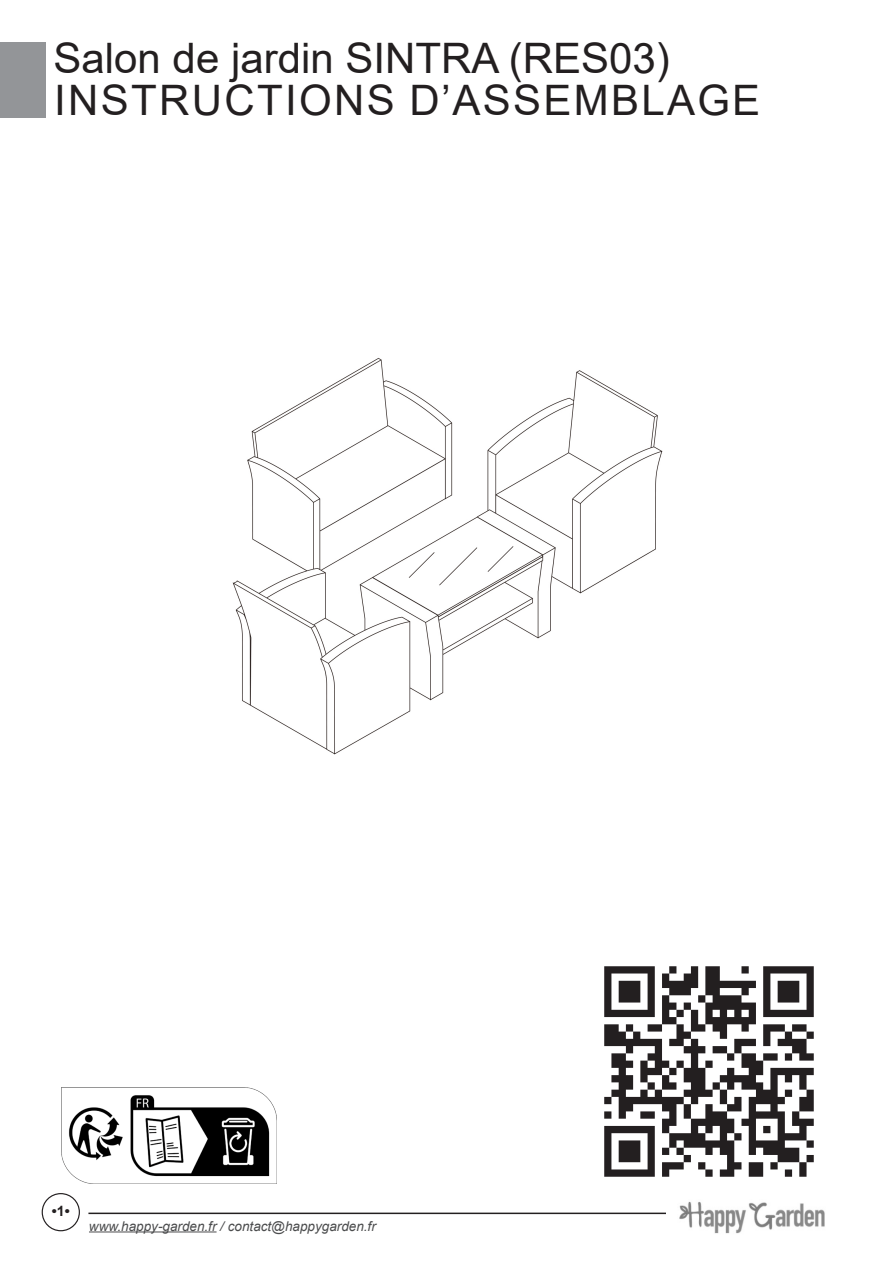
<style>
.page{position:relative;width:893px;height:1263px;background:#fff}
.page>*{position:absolute;margin:0;border:0;box-sizing:border-box;transform-origin:0 0}
.t1{font:42px "Arial";color:#231f20}
.t2{font:42px "Arial";letter-spacing:.055em;color:#231f20}
.t3{font:700 14.25px "Arial";color:#231f20}
.t4{font:italic 13.5px "Arial";color:#4b4c4d}
</style>
<div class="page">
<div style="left:0;top:43px;width:45px;height:75px;background:#939598"></div>
<hr style="left:89px;top:1231px;width:128px;height:1px;background:#4b4c4d">
<div style="left:42px;top:1193px;width:38px;height:38px;border:1px solid #231f20;border-radius:50%"></div>
<hr style="left:88px;top:1212px;width:750px;height:2px;background:#231f20">
<img style="left:666px;top:1201px;width:172px;height:33px">
<img style="left:604px;top:966px;width:210px;height:211px">
<img style="left:232px;top:358px;width:431px;height:397px">
<img style="left:61px;top:1087px;width:216px;height:96px">
<p class="t1" style="left:54px;top:29px;width:618px">Salon de jardin SINTRA (RES03)</p>
<p class="t2" style="left:54px;top:71px;width:707px">INSTRUCTIONS D’ASSEMBLAGE</p>
<p class="t3" style="left:52px;top:1201px;width:19px">•1•</p>
<p class="t4" style="left:89px;top:1217px;width:288px">www.happy-garden.fr / contact@happygarden.fr</p>
</div>
